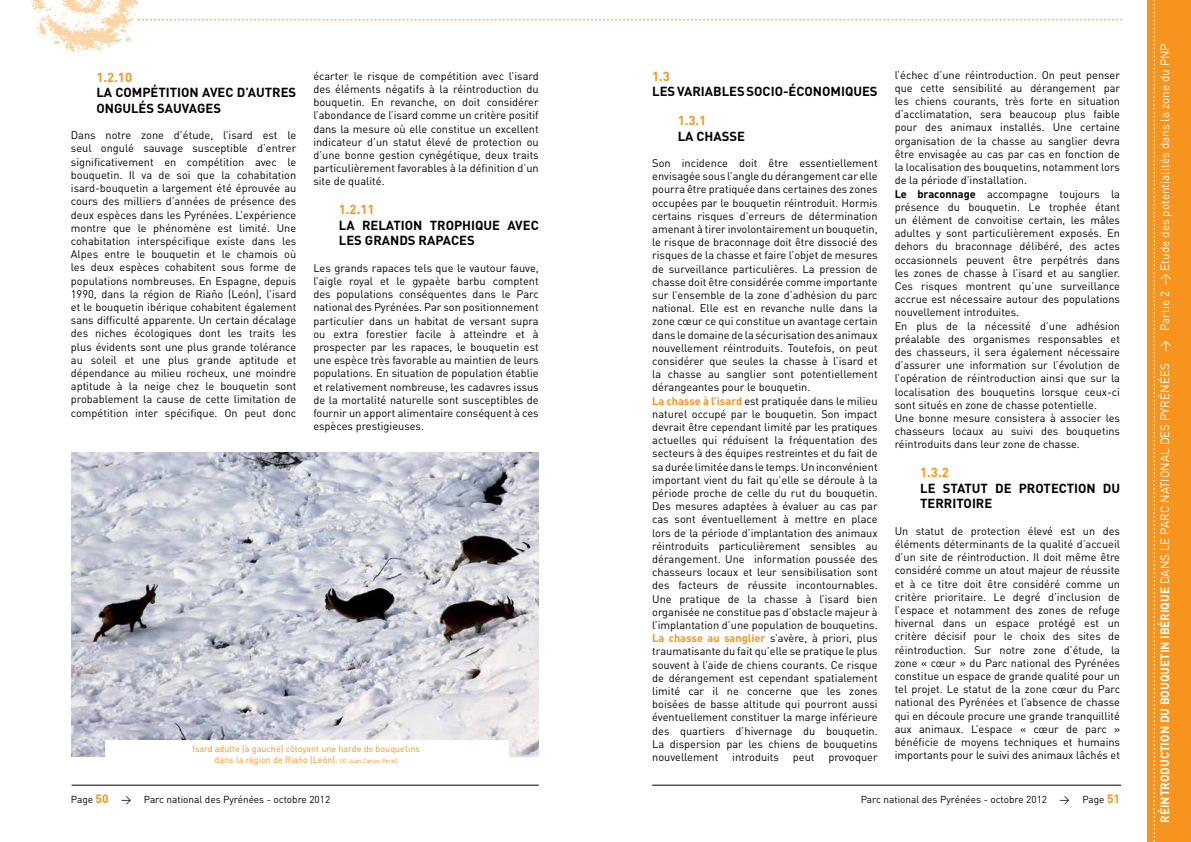
<style>
.page{position:relative;width:1191px;height:842px;background:#fff}
.page>*{position:absolute;margin:0;border:0;box-sizing:border-box;transform-origin:0 0}
.t1{font:700 13px/15.6px "DIN";color:#000}
.t2{font:700 13px "DIN";letter-spacing:.045em;color:#000}
.t3{font:700 13px "DIN";color:#f7941e}
.t4{font:12px "DIN";color:#fff}
.t5{font:11px/13.2px "DIN";color:#000;text-align:justify}
.t6{font:10px "DIN";color:#000}
.t7{font:9px/10.8px "DIN";color:#f7941e;text-align:center}
.s1{font-size:6px}
.s2{font-weight:700;color:#f7941e}
.s3{font-weight:700}
.s4{font-weight:700;font-size:12px;color:#f7941e}
</style>
<div class="page">
<img style="left:72px;top:452px;width:467px;height:304px">
<svg style="left:30px;top:0;width:1092px;height:54px"></svg>
<hr style="left:72px;top:785px;width:467px;height:1px;background:#000">
<div style="left:1148px;top:0;width:43px;height:842px;background:#f7941e"></div>
<svg style="left:1153px;top:0;width:1px;height:842px"></svg>
<hr style="left:652px;top:785px;width:469px;height:1px;background:#000">
<div style="left:105px;top:740px;width:403px;height:31px;background:#fff"></div>
<p class="t3" style="left:96px;top:68px;width:37px">1.2.10</p>
<p class="t1" style="left:96px;top:84px;width:200px">LA COMPÉTITION AVEC D’AUTRES<br>ONGULÉS SAUVAGES</p>
<p class="t5" style="left:71px;top:128px;width:227px">Dans notre zone d’étude, l’isard est le seul ongulé sauvage susceptible d’entrer significativement en compétition avec le bouquetin. I l va de soi que la cohabitation isard-bouquetin a largement été éprouvée au cours des milliers d’années de présence des deux espèces dans les Pyrénées. L’expérience montre que le phénomène est limité. U ne cohabitation interspécifique existe dans les Alpes entre le bouquetin et le chamois où les deux espèces cohabitent sous forme de populations nombreuses. En Espagne, depuis 1990, dans la région de Riaño (León), l’isard et le bouquetin ibérique cohabitent également sans difficulté apparente. U n certain décalage des niches écologiques dont les traits les plus évidents sont une plus grande tolérance au soleil et une plus grande aptitude et dépendance au milieu rocheux, une moindre aptitude à la neige chez le bouquetin sont probablement la cause de cette limitation de compétition inter spécifique. On peut donc</p>
<p class="t5" style="left:313px;top:69px;width:227px">écarter le risque de compétition avec l’isard des éléments négatifs à la réintroduction du bouquetin. En revanche, on doit considérer l’abondance de l’isard comme un critère positif dans la mesure où elle constitue un excellent indicateur d’un statut élevé de protection ou d’une bonne gestion cynégétique, deux traits particulièrement favorables à la définition d’un site de qualité.</p>
<p class="t3" style="left:339px;top:201px;width:37px">1.2.11</p>
<p class="t1" style="left:339px;top:217px;width:201px">LA RELATION TROPH IQUE AVEC<br>LESGRA</p>
<p class="t1" style="left:390px;top:232px;width:38px">NDS RAPA</p>
<p class="t1" style="left:451px;top:232px;width:24px">CES</p>
<p class="t5" style="left:313px;top:261px;width:227px">Les grands rapaces tels que le vautour fauve, l’aigle royal et le gypaète barbu comptent des populations conséquentes dans le Parc national des Pyrénées. Par son positionnement particulier dans un habitat de versant supra ou extra forestier facile à atteindre et à prospecter par les rapaces, le bouquetin est une espèce très favorable au maintien de leurs populations. En situation de population établie et relativement nombreuse, les cadavres issus de la mortalité naturelle sont susceptibles de fournir un apport alimentaire conséquent à ces espèces prestigieuses.</p>
<p class="t7" style="left:192px;top:744px;width:229px">Isard adulte (à gauche) côtoyant une harde de bouquetins dans la région de Riaño (León). <span class="s1">(© Juan Carlos Peral)</span></p>
<p class="t3" style="left:652px;top:67px;width:19px">1.3</p>
<p class="t2" style="left:652px;top:83px;width:226px">LES VARIABLES SOCIO-ÉCONOM IQUES</p>
<p class="t3" style="left:677px;top:112px;width:30px">1.3.1</p>
<p class="t1" style="left:677px;top:127px;width:36px">LA CHASS</p>
<p class="t1" style="left:737px;top:127px;width:9px">E</p>
<p class="t5" style="left:652px;top:156px;width:227px;text-align:left">Son incidence doit être essentiellement envisagée sous l’angle du dérangement car elle pourra être pratiquée dans certaines des zones occupées par le bouquetin réintroduit. Hormis certains risques d’erreurs de détermination amenant à tirer involontairement un bouquetin, le risque de braconnage doit être dissocié des risques de la chasse et faire l’objet de mesures de surveillance particulières. La pression de chasse doit être considérée comme importante sur l’ensemble de la zone d’adhésion du parc national. Elle est en revanche nulle dans la zone cœur ce qui constitue un avantage certain dans le domaine de la sécurisation des animaux nouvellement réintroduits. Toutefois, on peut considérer que seules la chasse à l’isard et la chasse au sanglier sont potentiellement dérangeantes pour le bouquetin.<br><span class="s2">LA CHASSE À L’ISARD</span> est pratiquée dans le milieu naturel occupé par le bouquetin. Son impact devrait être cependant limité par les pratiques actuelles qui réduisent la fréquentation des secteurs à des équipes restreintes et du fait de sa durée limitée dans le temps. U n inconvénient important vient du fait qu’elle se déroule à la période proche de celle du rut du bouquetin.<br>Des mesures adaptées à évaluer au cas par cas sont éventuellement à mettre en place lors de la période d’implantation des animaux réintroduits particulièrement sensibles au dérangement. U ne information poussée des chasseurs locaux et leur sensibilisation sont des facteurs de réussite incontournables.<br>U ne pratique de la chasse à l’isard bien organisée ne constitue pas d’obstacle majeur à l’implantation d’une population de bouquetins.<br><span class="s2">LA CHASSE AU SANGLIER</span> s’avère, à priori, plus traumatisante du fait qu’elle se pratique le plus souvent à l’aide de chiens courants. Ce risque de dérangement est cependant spatialement limité car il ne concerne que les zones boisées de basse altitude qui pourront aussi éventuellement constituer la marge inférieure des quartiers d’hivernage du bouquetin.<br>La dispersion par les chiens de bouquetins nouvellement</p>
<p class="t5" style="left:732px;top:750px;width:48px">introduits</p>
<p class="t5" style="left:793px;top:750px;width:23px">peut</p>
<p class="t5" style="left:828px;top:750px;width:51px">provoquer</p>
<p class="t5" style="left:894px;top:68px;width:227px;text-align:left">l’échec d’une réintroduction. On peut penser que cette sensibilité au dérangement par les chiens courants, très forte en situation d’acclimatation, sera beaucoup plus faible pour des animaux installés. U ne certaine organisation de la chasse au sanglier devra être envisagée au cas par cas en fonction de la localisation des bouquetins, notamment lors de la période d’installation.<br><span class="s3">LE BRACONNAGE</span> accompagne toujours la présence du bouquetin. Le trophée étant un élément de convoitise certain, les mâles adultes y sont particulièrement exposés. En dehors du braconnage délibéré, des actes occasionnels peuvent être perpétrés dans les zones de chasse à l’isard et au sanglier.<br>Ces risques montrent qu’une surveillance accrue est nécessaire autour des populations nouvellement introduites.<br>En plus de la nécessité d’une adhésion préalable des organismes responsables et des chasseurs, il sera également nécessaire d’assurer une information sur l’évolution de l’opération de réintroduction ainsi que sur la localisation des bouquetins lorsque ceux-ci sont situés en zone de chasse potentielle.<br>U ne bonne mesure consistera à associer les chasseurs locaux au suivi des bouquetins réintroduits dans leur zone de chasse.</p>
<p class="t3" style="left:920px;top:464px;width:30px">1.3.2</p>
<p class="t1" style="left:920px;top:480px;width:201px">LE STATUT DE PROTECTION DU<br>TERRITOIRE</p>
<p class="t5" style="left:894px;top:524px;width:227px">U n statut de protection élevé est un des éléments déterminants de la qualité d’accueil d’un site de réintroduction. I l doit même être considéré comme un atout majeur de réussite et à ce titre doit être considéré comme un critère prioritaire. Le degré d’inclusion de l’espace et notamment des zones de refuge hivernal dans un espace protégé est un critère décisif pour le choix des sites de réintroduction. Sur notre zone d’étude, la zone « cœur » du Parc national des Pyrénées constitue un espace de grande qualité pour un tel projet. Le statut de la zone cœur du Parc national des Pyrénées et l’absence de chasse qui en découle procure une grande tranquillité aux animaux. L’espace « cœur de parc » bénéficie de moyens techniques et humains importants pour le suivi des animaux lâchés et</p>
<p class="t6" style="left:71px;top:793px;width:261px">Page <span class="s4">50</span> &gt; Parc national des Pyrénées - octobre 2012</p>
<p class="t6" style="left:860px;top:793px;width:261px">Parc national des Pyrénées - octobre 2012 &gt; Page <span class="s4">51</span></p>
<p class="t4" style="left:1157px;top:823px;width:781px;rotate:-90deg"><span class="s3">RÉINTRODUCTION DU BOUQUETIN IBÉRIQUE</span> dans le Parc national des Pyrénées &gt; Partie 2 &gt; Etude des potentialités dans la zone du PN P</p>
</div>
